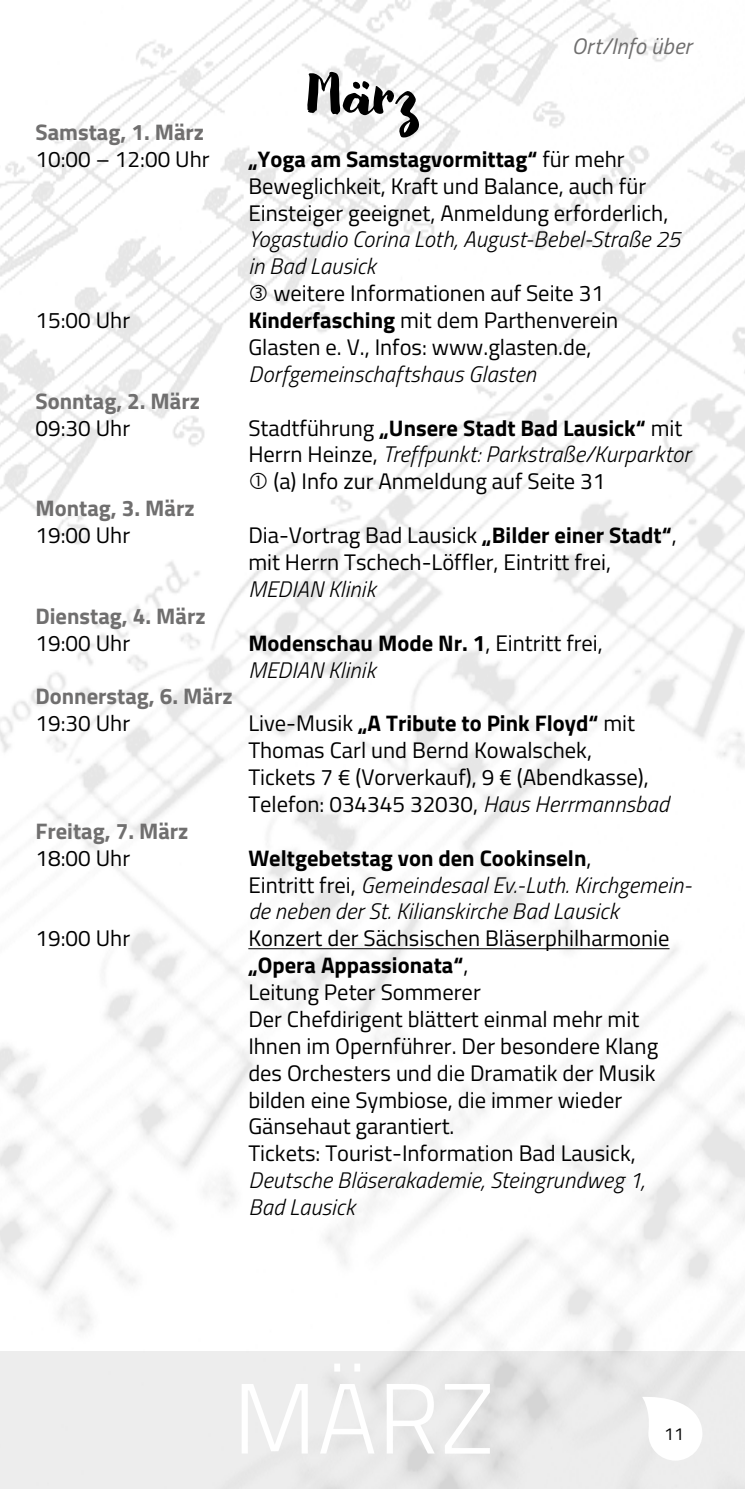
<style>
.page{position:relative;width:745px;height:1489px;background:#fff}
.page>*{position:absolute;margin:0;border:0;box-sizing:border-box;transform-origin:0 0}
.t1{font:300 100px "Titillium Web";color:#fff}
.t2{font:50px "Modern Love";color:#000}
.t3{font:22.5px/26.8px "Titillium Web";color:#000}
.t4{font:italic 300 22.5px/26.8px "Titillium Web";letter-spacing:.01em;color:#000}
.t5{font:700 22.5px "Titillium Web";color:#706f6f}
.t6{font:700 22.5px/26.8px "Titillium Web";color:#000}
.t7{font:italic 22.5px "Titillium Web";letter-spacing:.01em;color:#706f6f}
.t8{font:17.5px "Titillium Web";color:#000}
.s1{font-weight:700}
.s2{font-weight:400}
.s3{font-weight:400;font-style:normal}
.s4{font-weight:300;font-style:italic}
.s5{font-weight:700;font-style:normal}
</style>
<div class="page">
<img style="left:0;top:0;width:744px;height:1350px">
<div style="left:0;top:1350px;width:744px;height:138px;background:#ededed"></div>
<svg style="left:642px;top:1393px;width:60px;height:67px"></svg>
<hr style="left:248px;top:948px;width:421px;height:1px;background:#000">
<svg style="left:250px;top:285px;width:16px;height:16px"></svg>
<svg style="left:250px;top:473px;width:16px;height:16px"></svg>
<p class="t7" style="left:571px;top:29px;width:121px">Ort/Info über</p>
<h2 class="t2" style="left:307px;top:66px;width:114px">März</h2>
<p class="t5" style="left:35px;top:115px;width:170px">Samstag, 1. März</p>
<p class="t3" style="left:35px;top:144px;width:175px">10:00 – 12:00 Uhr</p>
<p class="t3" style="left:248px;top:144px;width:421px"><span class="s1">„Yoga am Samstagvormittag“</span> für mehr<br>Beweglichkeit, Kraft und Balance, auch für<br>Einsteiger geeignet, Anmeldung erforderlich,</p>
<p class="t4" style="left:248px;top:225px;width:433px">Yogastudio Corina Loth, August-Bebel-Straße 25 in Bad Lausick</p>
<p class="t3" style="left:273px;top:279px;width:332px">weitere Informationen auf Seite 31</p>
<p class="t3" style="left:35px;top:306px;width:96px">15:00 Uhr</p>
<p class="t3" style="left:248px;top:306px;width:371px"><span class="s1">Kinderfasching</span> mit dem Parthenverein<br>Glasten e. V., Infos: www.glasten.de,</p>
<p class="t4" style="left:248px;top:359px;width:289px">Dorfgemeinschaftshaus Glasten</p>
<p class="t5" style="left:35px;top:383px;width:166px">Sonntag, 2. März</p>
<p class="t3" style="left:35px;top:413px;width:96px">09:30 Uhr</p>
<p class="t6" style="left:248px;top:413px;width:435px"><span class="s2">Stadtführung</span> „Unsere Stadt Bad Lausick“ <span class="s2">mit</span></p>
<p class="t4" style="left:248px;top:440px;width:443px"><span class="s3">Herrn Heinze,</span> Treffpunkt: Parkstraße/Kurparktor</p>
<p class="t3" style="left:273px;top:467px;width:333px">(a) Info zur Anmeldung auf Seite 31</p>
<p class="t5" style="left:35px;top:491px;width:160px">Montag, 3. März</p>
<p class="t3" style="left:35px;top:520px;width:96px">19:00 Uhr</p>
<p class="t3" style="left:248px;top:520px;width:429px">Dia-Vortrag Bad Lausick <span class="s1">„Bilder einer Stadt“</span>, mit Herrn Tschech-Löffler, Eintritt frei,</p>
<p class="t4" style="left:248px;top:574px;width:129px">MEDIAN Klinik</p>
<p class="t5" style="left:35px;top:598px;width:171px">Dienstag, 4. März</p>
<p class="t3" style="left:35px;top:628px;width:96px">19:00 Uhr</p>
<p class="t6" style="left:248px;top:628px;width:356px">Modenschau Mode Nr. 1<span class="s2">, Eintritt frei,<br></span><span class="s4">MEDIAN Klinik</span></p>
<p class="t5" style="left:35px;top:679px;width:198px">Donnerstag, 6. März</p>
<p class="t3" style="left:35px;top:709px;width:96px">19:30 Uhr</p>
<p class="t3" style="left:248px;top:709px;width:422px">Live-Musik <span class="s1">„A Tribute to Pink Floyd“</span> mit Thomas Carl und Bernd Kowalschek,<br>Tickets 7 € (Vorverkauf), 9 € (Abendkasse), Telefon: 034345 32030, <span class="s4">Haus Herrmannsbad</span></p>
<p class="t5" style="left:35px;top:813px;width:154px">Freitag, 7. März</p>
<p class="t3" style="left:35px;top:843px;width:96px">18:00 Uhr</p>
<p class="t4" style="left:248px;top:843px;width:444px"><span class="s5">Weltgebetstag von den Cookinseln</span><span class="s3">,<br>Eintritt frei,</span> Gemeindesaal Ev.-Luth. Kirchgemein&shy;de neben der St. Kilianskirche Bad Lausick</p>
<p class="t3" style="left:35px;top:923px;width:96px">19:00 Uhr</p>
<p class="t3" style="left:248px;top:923px;width:422px">Konzert der Sächsischen Bläserphilharmonie <span class="s1">„Opera Appassionata“</span>,<br>Leitung Peter Sommerer<br>Der Chefdirigent blättert einmal mehr mit Ihnen im Opernführer. Der besondere Klang des Orchesters und die Dramatik der Musik bilden eine Symbiose, die immer wieder Gänsehaut garantiert.<br>Tickets: Tourist-Information Bad Lausick,</p>
<p class="t4" style="left:248px;top:1165px;width:398px">Deutsche Bläserakademie, Steingrundweg 1,<br>Bad Lausick</p>
<h1 class="t1" style="left:233px;top:1345px;width:263px">MÄRZ</h1>
<p class="t8" style="left:663px;top:1420px;width:21px">11</p>
</div>
